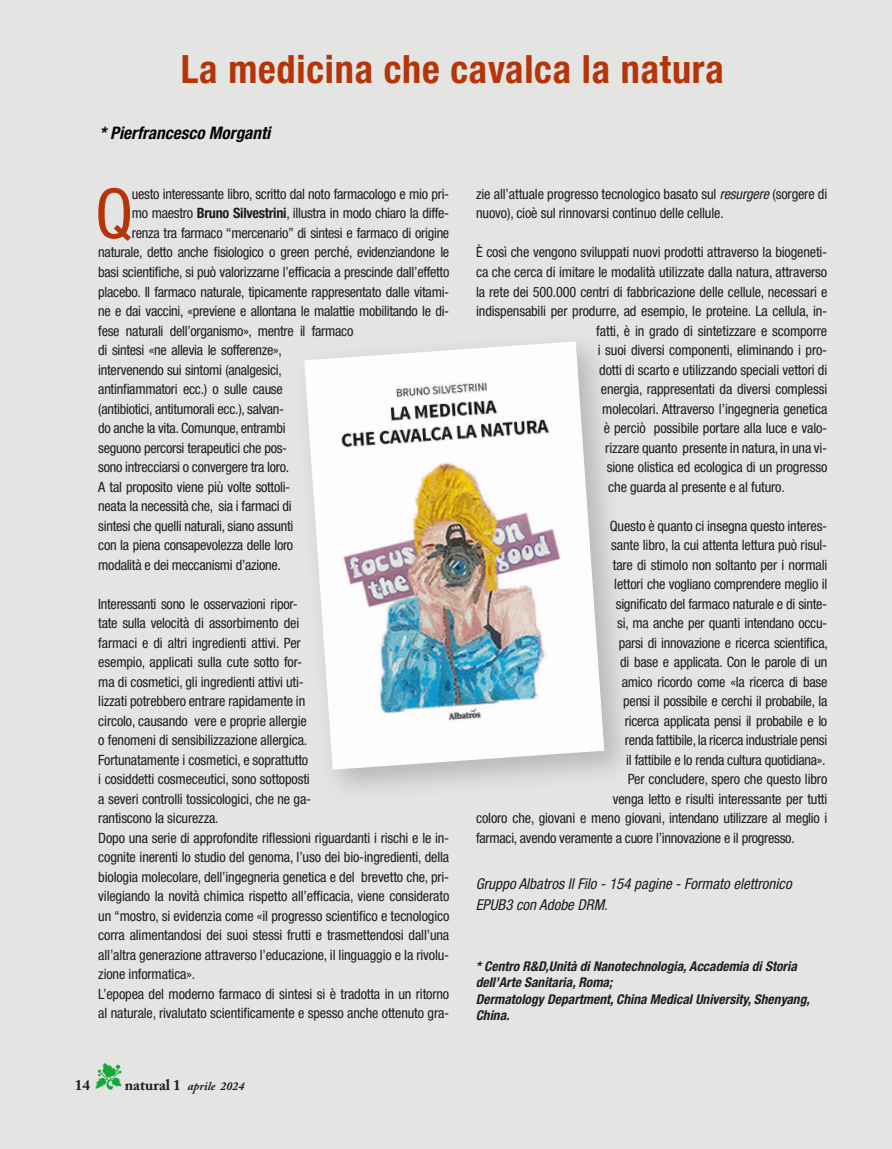
<style>
.page{position:relative;width:892px;height:1149px;background:#fff}
.page>*{position:absolute;margin:0;border:0;box-sizing:border-box;transform-origin:0 0}
.t1{font:condensed 68.85px "Helvetica Neue LT Std";color:#b53408}
.t2{font:700 condensed 39px "Helvetica Neue LT Std";letter-spacing:.02em;color:#b53408}
.Autori{font:italic 700 condensed 17.25px "Helvetica Neue LT Std";color:#020203}
.t3{font:italic condensed 15px/21px "Helvetica Neue LT Std";color:#1d1d1b}
.t4{font:700 15px "Adobe Caslon Pro";color:#1d1d1b}
.t5{font:condensed 14.25px/19.5px "Helvetica Neue LT Std";letter-spacing:-.01em;color:#1d1d1b}
.t6{font:italic 700 condensed 13.5px/16.5px "Helvetica Neue LT Std";color:#1d1d1b}
.t7{font:italic 700 12px "Adobe Caslon Pro";color:#1d1d1b}
.s1{font-weight:700}
.s2{color:#13a638}
.s3{font-style:normal;font-size:15px}
.s4{font-style:italic}
</style>
<div class="page">
<div style="left:0;top:0;width:892px;height:1148px;background:#e4e4e3"></div>
<div style="left:292px;top:329px;width:347px;height:474px;background:#1d1d1b;opacity:.22"></div>
<img style="left:304px;top:341px;width:300px;height:428px">
<p class="t2" style="left:181px;top:46px;width:544px">La medicina che cavalca la natura</p>
<p class="Autori" style="left:99px;top:123px;width:173px">* Pierfrancesco Morganti</p>
<p class="t1" style="left:95px;top:174px;width:40px">Q</p>
<p class="t5" style="left:132px;top:184px;width:319px">uesto interessante libro, scritto dal noto farmacologo e mio pri-</p>
<p class="t5" style="left:132px;top:203px;width:319px">mo maestro <span class="s1">Bruno Silvestrini</span>, illustra in modo chiaro la diffe-</p>
<p class="t5" style="left:132px;top:223px;width:319px">renza tra farmaco “mercenario” di sintesi e farmaco di origine</p>
<p class="t5" style="left:98px;top:242px;width:352px">naturale, detto anche fisiologico o green perché, evidenziandone le</p>
<p class="t5" style="left:98px;top:262px;width:353px">basi scientifiche, si può valorizzarne l’efficacia a prescinde dall’effetto</p>
<p class="t5" style="left:98px;top:281px;width:353px">placebo. Il farmaco naturale, tipicamente rappresentato dalle vitami-</p>
<p class="t5" style="left:98px;top:301px;width:353px">ne e dai vaccini, «previene e allontana le malattie mobilitando le di-</p>
<p class="t5" style="left:98px;top:320px;width:257px">fese naturali dell’organismo», mentre il farmaco</p>
<p class="t5" style="left:98px;top:340px;width:185px">di sintesi «ne allevia le sofferenze»,</p>
<p class="t5" style="left:98px;top:359px;width:185px">intervenendo sui sintomi (analgesici,</p>
<p class="t5" style="left:98px;top:379px;width:186px">antinfiammatori ecc.) o sulle cause</p>
<p class="t5" style="left:98px;top:398px;width:188px">(antibiotici, antitumorali ecc.), salvan-</p>
<p class="t5" style="left:98px;top:418px;width:189px">do anche la vita. Comunque, entrambi</p>
<p class="t5" style="left:98px;top:437px;width:191px">seguono percorsi terapeutici che pos-</p>
<p class="t5" style="left:98px;top:457px;width:193px">sono intrecciarsi o convergere tra loro.</p>
<p class="t5" style="left:98px;top:476px;width:194px">A tal proposito viene più volte sottoli-</p>
<p class="t5" style="left:98px;top:496px;width:195px">neata la necessità che, sia i farmaci di</p>
<p class="t5" style="left:98px;top:515px;width:197px">sintesi che quelli naturali, siano assunti</p>
<p class="t5" style="left:98px;top:535px;width:197px">con la piena consapevolezza delle loro</p>
<p class="t5" style="left:98px;top:554px;width:184px">modalità e dei meccanismi d’azione.</p>
<p class="t5" style="left:98px;top:593px;width:215px">Interessanti sono le osservazioni ripor&shy;tate sulla velocità di assorbimento dei farmaci e di altri ingredienti attivi. Per esempio, applicati sulla cute sotto for&shy;ma di cosmetici, gli ingredienti attivi uti&shy;lizzati potrebbero entrare rapidamente in circolo, causando vere e proprie allergie o fenomeni di sensibilizzazione allergica.<br>Fortunatamente i cosmetici, e soprattutto i cosiddetti cosmeceutici, sono sottoposti a severi controlli tossicologici, che ne ga&shy;rantiscono la sicurezza.</p>
<p class="t5" style="left:98px;top:827px;width:353px;text-align:justify">Dopo una serie di approfondite riflessioni riguardanti i rischi e le in&shy;cognite inerenti lo studio del genoma, l’uso dei bio-ingredienti, della biologia molecolare, dell’ingegneria genetica e del brevetto che, pri&shy;vilegiando la novità chimica rispetto all’efficacia, viene considerato un “mostro, si evidenzia come «il progresso scientifico e tecnologico corra alimentandosi dei suoi stessi frutti e trasmettendosi dall’una all’altra generazione attraverso l’educazione, il linguaggio e la rivolu&shy;zione informatica».</p>
<p class="t5" style="left:98px;top:983px;width:353px">L’epopea del moderno farmaco di sintesi si è tradotta in un ritorno al naturale, rivalutato scientificamente e spesso anche ottenuto gra-</p>
<p class="t7" style="left:96px;top:1078px;width:150px"><span class="s2">▼</span> <span class="s3">natural 1</span> aprile 2024</p>
<p class="t4" style="left:75px;top:1075px;width:16px">14</p>
<p class="t5" style="left:476px;top:184px;width:353px">zie all’attuale progresso tecnologico basato sul <span class="s4">resurgere</span> (sorgere di nuovo), cioè sul rinnovarsi continuo delle cellule.</p>
<p class="t5" style="left:476px;top:242px;width:353px">È così che vengono sviluppati nuovi prodotti attraverso la biogeneti-</p>
<p class="t5" style="left:476px;top:262px;width:353px">ca che cerca di imitare le modalità utilizzate dalla natura, attraverso</p>
<p class="t5" style="left:476px;top:281px;width:353px">la rete dei 500.000 centri di fabbricazione delle cellule, necessari e</p>
<p class="t5" style="left:476px;top:301px;width:353px">indispensabili per produrre, ad esempio, le proteine. La cellula, in-</p>
<p class="t5" style="left:596px;top:320px;width:232px">fatti, è in grado di sintetizzare e scomporre</p>
<p class="t5" style="left:598px;top:340px;width:231px">i suoi diversi componenti, eliminando i pro-</p>
<p class="t5" style="left:599px;top:359px;width:230px">dotti di scarto e utilizzando speciali vettori di</p>
<p class="t5" style="left:601px;top:379px;width:228px">energia, rappresentati da diversi complessi</p>
<p class="t5" style="left:602px;top:398px;width:227px">molecolari. Attraverso l’ingegneria genetica</p>
<p class="t5" style="left:604px;top:418px;width:225px">è perciò possibile portare alla luce e valo-</p>
<p class="t5" style="left:605px;top:437px;width:224px">rizzare quanto presente in natura, in una vi-</p>
<p class="t5" style="left:607px;top:457px;width:222px">sione olistica ed ecologica di un progresso</p>
<p class="t5" style="left:608px;top:476px;width:178px">che guarda al presente e al futuro.</p>
<p class="t5" style="left:610px;top:515px;width:220px;text-align:right">Questo è quanto ci insegna questo interes&shy;sante libro, la cui attenta lettura può risul&shy;tare di stimolo non soltanto per i normali lettori che vogliano comprendere meglio il significato del farmaco naturale e di sinte&shy;si, ma anche per quanti intendano occu&shy;parsi di innovazione e ricerca scientifica, di base e applicata. Con le parole di un amico ricordo come «la ricerca di base pensi il possibile e cerchi il probabile, la ricerca applicata pensi il probabile e lo renda fattibile, la ricerca industriale pensi<br>il fattibile e lo renda cultura quotidiana».</p>
<p class="t5" style="left:628px;top:769px;width:201px">Per concludere, spero che questo libro</p>
<p class="t5" style="left:613px;top:788px;width:216px">venga letto e risulti interessante per tutti</p>
<p class="t5" style="left:476px;top:808px;width:353px">coloro che, giovani e meno giovani, intendano utilizzare al meglio i</p>
<p class="t5" style="left:476px;top:827px;width:320px">farmaci, avendo veramente a cuore l’innovazione e il progresso.</p>
<p class="t3" style="left:476px;top:873px;width:317px">Gruppo Albatros Il Filo - 154 pagine - Formato elettronico<br>EPUB3 con Adobe DRM.</p>
<p class="t6" style="left:476px;top:957px;width:323px">* Centro R&amp;D,Unità di Nanotechnologia, Accademia di Storia dell’Arte Sanitaria, Roma;</p>
<p class="t6" style="left:476px;top:990px;width:336px">Dermatology Department, China Medical University, Shenyang,<br>China.</p>
</div>
